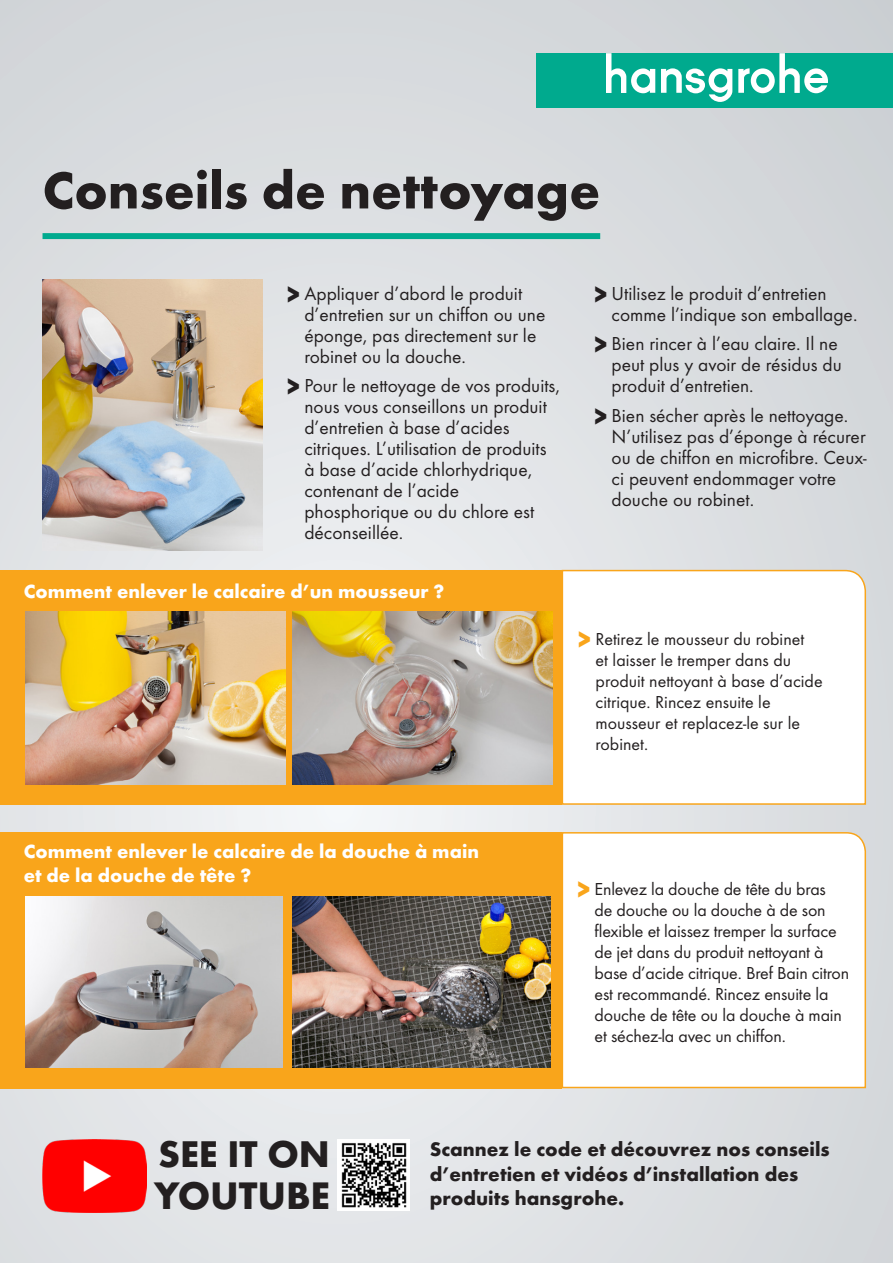
<style>
.page{position:relative;width:893px;height:1263px;background:#fff}
.page>*{position:absolute;margin:0;border:0;box-sizing:border-box;transform-origin:0 0}
.t1{font:700 54px "Futura TOT";color:#231f20}
.t2{font:700 39.75px "Futura TOT";letter-spacing:-.005em;color:#231f20}
.t3{font:700 38.55px "Futura TOT";color:#231f20}
.t4{font:700 20.4px "Futura TOT";color:#231f20}
.t5{font:700 19.8px/23.9px "Futura TOT";color:#fff}
.t6{font:19.5px/21px "Futura TOT Boo";color:#231f20}
.t7{font:18px/21px "Futura TOT Boo";letter-spacing:-.01em;color:#231f20}
.s1{font-family:"Futura TOT";font-weight:700;font-size:25.5px}
.s2{font-family:"Futura TOT";font-weight:700;font-size:25.5px;color:#f9a51b}
</style>
<div class="page">
<div style="left:0;top:0;width:893px;height:1263px;background:linear-gradient(to right,#e0e2e4,#d8dcdf)"></div>
<svg style="left:561px;top:569px;width:306px;height:236px"></svg>
<svg style="left:561px;top:831px;width:306px;height:258px"></svg>
<div style="left:0;top:570px;width:562px;height:235px;background:#f9a51b"></div>
<div style="left:0;top:832px;width:562px;height:256px;background:#f9a51b"></div>
<img style="left:25px;top:896px;width:258px;height:172px">
<img style="left:293px;top:896px;width:257px;height:172px">
<img style="left:25px;top:612px;width:260px;height:173px">
<img style="left:293px;top:612px;width:260px;height:173px">
<div style="left:338px;top:1139px;width:72px;height:72px;background:#fff"></div>
<img style="left:341px;top:1143px;width:66px;height:65px">
<img style="left:42px;top:1139px;width:105px;height:73px">
<div style="left:537px;top:53px;width:356px;height:55px;background:#00aa8e"></div>
<svg style="left:606px;top:53px;width:49px;height:40px"></svg>
<svg style="left:661px;top:68px;width:71px;height:34px"></svg>
<svg style="left:738px;top:53px;width:90px;height:40px"></svg>
<div style="left:43px;top:233px;width:557px;height:6px;background:#00aa8e"></div>
<img style="left:43px;top:279px;width:219px;height:272px">
<p class="t1" style="left:43px;top:157px;width:559px">Conseils de nettoyage</p>
<p class="t6" style="left:304px;top:282px;width:242px;text-indent:-17px"><span class="s1">&gt;</span> Appliquer d’abord le produit d’entretien sur un chiffon ou une éponge, pas directement sur le robinet ou la douche.</p>
<p class="t6" style="left:304px;top:375px;width:257px;text-indent:-17px"><span class="s1">&gt;</span> Pour le nettoyage de vos produits, nous vous conseillons un produit d’entretien à base d’acides citriques. L’utilisation de produits à base d’acide chlorhydrique, contenant de l’acide phosphorique ou du chlore est déconseillée.</p>
<p class="t5" style="left:24px;top:579px;width:422px">Comment enlever le calcaire d’un mousseur ?</p>
<p class="t6" style="left:612px;top:282px;width:247px;text-indent:-17px"><span class="s1">&gt;</span> Utilisez le produit d’entretien comme l’indique son emballage.</p>
<p class="t6" style="left:612px;top:333px;width:232px;text-indent:-17px"><span class="s1">&gt;</span> Bien rincer à l’eau claire. Il ne peut plus y avoir de résidus du produit d’entretien.</p>
<p class="t6" style="left:612px;top:404px;width:257px;text-indent:-17px"><span class="s1">&gt;</span> Bien sécher après le nettoyage.<br>N’utilisez pas d’éponge à récurer ou de chiffon en microfibre. Ceux&shy;ci peuvent endommager votre douche ou robinet.</p>
<p class="t7" style="left:596px;top:628px;width:229px;text-indent:-17px"><span class="s2">&gt;</span> Retirez le mousseur du robinet<br>et laisser le tremper dans du produit nettoyant à base d’acide citrique. Rincez ensuite le mousseur et replacez-le sur le robinet.</p>
<p class="t5" style="left:24px;top:839px;width:457px">Comment enlever le calcaire de la douche à main et de la douche de tête ?</p>
<p class="t7" style="left:595px;top:878px;width:256px;text-indent:-17px"><span class="s2">&gt;</span> Enlevez la douche de tête du bras<br>de douche ou la douche à de son flexible et laissez tremper la surface de jet dans du produit nettoyant à base d’acide citrique. Bref Bain citron est recommandé. Rincez ensuite la douche de tête ou la douche à main et séchez-la avec un chiffon.</p>
<p class="t3" style="left:158px;top:1130px;width:173px">SEE IT ON</p>
<p class="t2" style="left:154px;top:1171px;width:177px">YOUTUBE</p>
<p class="t4" style="left:430px;top:1137px;width:402px">Scannez le code et découvrez nos conseils</p>
<p class="t4" style="left:430px;top:1161px;width:370px">d’entretien et vidéos d’installation des</p>
<p class="t4" style="left:430px;top:1186px;width:196px">produits hansgrohe.</p>
</div>
